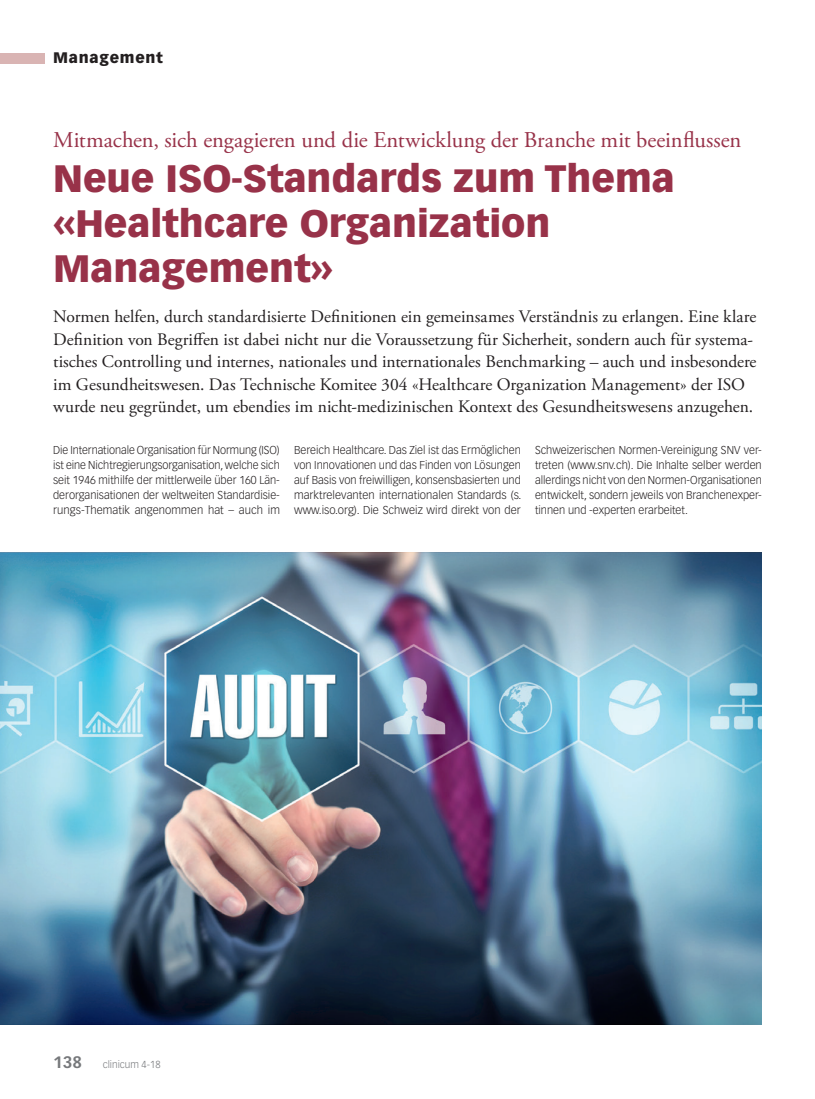
<style>
.page{position:relative;width:815px;height:1099px;background:#fff}
.page>*{position:absolute;margin:0;border:0;box-sizing:border-box;transform-origin:0 0}
.Titel_MM{font:900 37.5px/45px "Vectora LT Std";color:#983249}
.Obertitel_MM{font:22.5px "Adobe Garamond Pro";color:#983249}
.Lead{font:17.5px/22.5px "Adobe Garamond Pro";color:#231f20}
.t1{font:900 15px "Vectora LT Std";letter-spacing:.05em;color:#231f20}
.Lauftext{font:300 11.25px/15px "Vectora LT Std";letter-spacing:.005em;color:#231f20;text-align:justify}
.t2{font:300 10px "Vectora LT Std";color:#76787b}
.s1{font-weight:700;font-size:16.25px}
</style>
<div class="page">
<div style="left:0;top:53px;width:45px;height:10px;background:#d9b4b3"></div>
<img style="left:0;top:552px;width:762px;height:472px">
<h3 class="t1" style="left:53px;top:49px;width:111px">Management</h3>
<p class="Obertitel_MM" style="left:53px;top:126px;width:690px">Mitmachen, sich engagieren und die Entwicklung der Branche mit beeinflussen</p>
<p class="Titel_MM" style="left:53px;top:155px;width:623px">Neue ISO-Standards zum Thema «Healthcare Organization<br>Management»</p>
<p class="Lead" style="left:53px;top:306px;width:705px">Normen helfen, durch standardisierte Definitionen ein gemeinsames Verständnis zu erlangen. Eine klare Definition von Begriffen ist dabei nicht nur die Voraussetzung für Sicherheit, sondern auch für systema&shy;tisches Controlling und internes, nationales und internationales Benchmarking – auch und insbesondere im Gesundheitswesen. Das Technische Komitee 304 «Healthcare Organization Management» der ISO wurde neu gegründet, um ebendies im nicht-medizinischen Kontext des Gesundheitswesens anzugehen.</p>
<p class="Lauftext" style="left:53px;top:443px;width:228px">Die Internationale Organisation für Normung (ISO) ist eine Nichtregierungsorganisation, welche sich seit 1946 mithilfe der mittlerweile über 160 Län&shy;derorganisationen der weltweiten Standardisie&shy;rungs-Thematik angenommen hat – auch im</p>
<p class="Lauftext" style="left:294px;top:443px;width:229px">Bereich Healthcare. Das Ziel ist das Ermöglichen von Innovationen und das Finden von Lösungen auf Basis von freiwilligen, konsensbasierten und marktrelevanten internationalen Standards (s. www.iso.org). Die Schweiz wird direkt von der</p>
<p class="Lauftext" style="left:535px;top:443px;width:228px">Schweizerischen Normen-Vereinigung SNV ver&shy;treten (www.snv.ch). Die Inhalte selber werden allerdings nicht von den Normen-Organisationen entwickelt, sondern jeweils von Branchenexper&shy;tinnen und -experten erarbeitet.</p>
<p class="t2" style="left:53px;top:1058px;width:109px"><span class="s1">138</span> clinicum 4-18</p>
</div>
